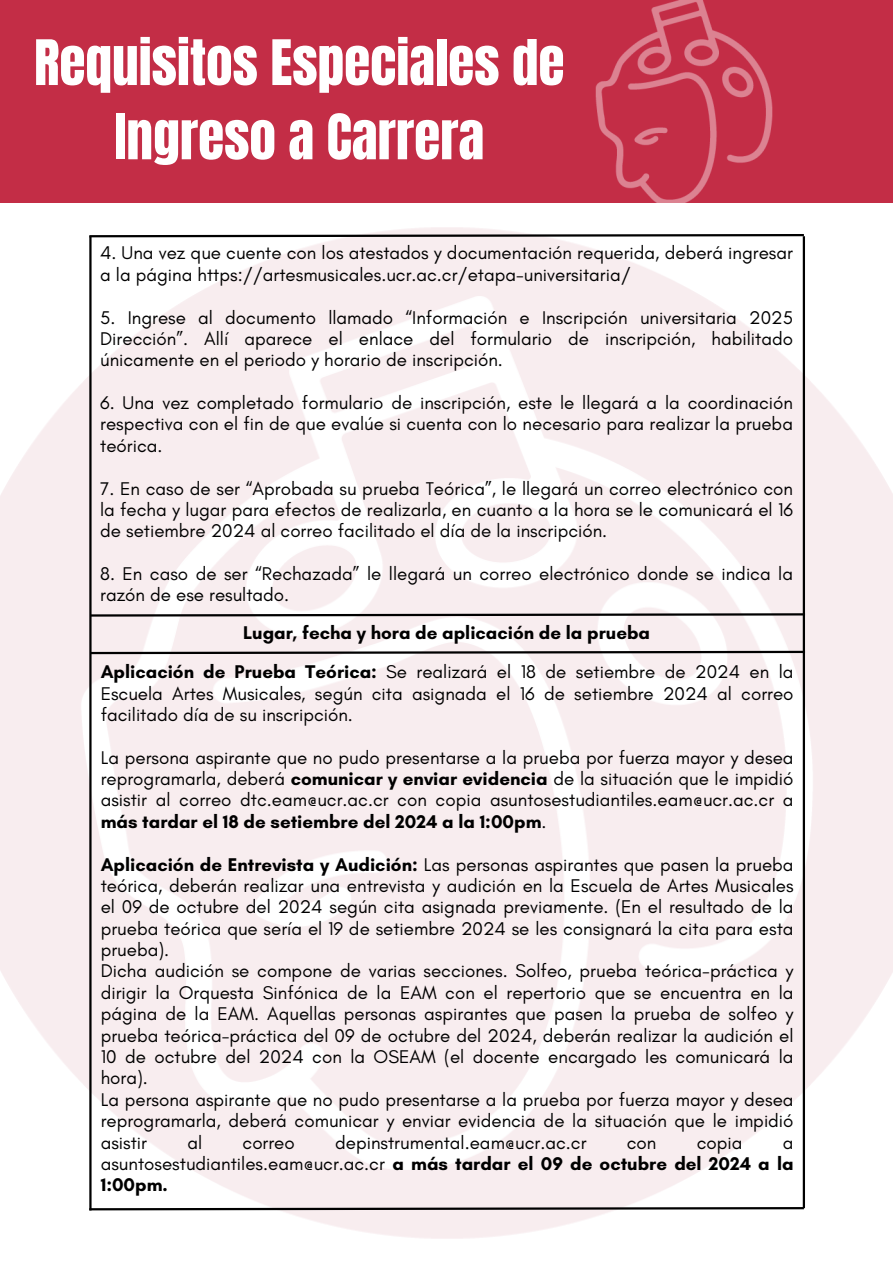
<style>
.page{position:relative;width:893px;height:1263px;background:#fff}
.page>*{position:absolute;margin:0;border:0;box-sizing:border-box;transform-origin:0 0}
.t1{font:53.25px/74.2px "Anton";color:#fff;text-align:center}
.t2{font:18.75px/21.4px "Glacial Indifference";color:#000;text-align:justify}
.t3{font:700 18.75px/21.4px "Glacial Indifference";color:#000;text-align:justify}
.s1{font-weight:700}
.s2{font-weight:400}
</style>
<div class="page">
<img style="left:0;top:0;width:893px;height:1239px">
<svg style="left:87px;top:1206px;width:719px;height:5px"></svg>
<hr style="left:89px;top:236px;width:3px;height:974px;background:#000">
<hr style="left:802px;top:236px;width:3px;height:972px;background:#000">
<svg style="left:87px;top:233px;width:719px;height:5px"></svg>
<svg style="left:88px;top:650px;width:719px;height:5px;background:#888485"></svg>
<svg style="left:88px;top:612px;width:719px;height:6px"></svg>
<h1 class="t1" style="left:34px;top:26px;width:532px">Requisitos Especiales de<br>Ingreso a Carrera</h1>
<h2 class="t2" style="left:100px;top:242px;width:694px">4. Una vez que cuente con los atestados y documentación requerida, deberá ingresar a la página https://artesmusicales.ucr.ac.cr/etapa-universitaria/</h2>
<p class="t2" style="left:100px;top:306px;width:694px">5. Ingrese al documento llamado “Información e Inscripción universitaria 2025<br>Dirección”. Allí aparece el enlace del formulario de inscripción, habilitado únicamente en el periodo y horario de inscripción.</p>
<p class="t2" style="left:100px;top:392px;width:694px">6. Una vez completado formulario de inscripción, este le llegará a la coordinación respectiva con el fin de que evalúe si cuenta con lo necesario para realizar la prueba teórica.</p>
<p class="t2" style="left:100px;top:477px;width:694px">7. En caso de ser “Aprobada su prueba Teórica”, le llegará un correo electrónico con la fecha y lugar para efectos de realizarla, en cuanto a la hora se le comunicará el 16 de setiembre 2024 al correo facilitado el día de la inscripción.</p>
<p class="t2" style="left:100px;top:563px;width:694px">8. En caso de ser “Rechazada” le llegará un correo electrónico donde se indica la razón de ese resultado.</p>
<p class="t3" style="left:243px;top:622px;width:408px">Lugar, fecha y hora de aplicación de la prueba</p>
<p class="t2" style="left:101px;top:661px;width:694px"><span class="s1">Aplicación de Prueba Teórica:</span> Se realizará el 18 de setiembre de 2024 en la Escuela Artes Musicales, según cita asignada el 16 de setiembre 2024 al correo facilitado día de su inscripción.</p>
<p class="t2" style="left:101px;top:746px;width:694px">La persona aspirante que no pudo presentarse a la prueba por fuerza mayor y desea reprogramarla, deberá <span class="s1">comunicar y enviar evidencia</span> de la situación que le impidió asistir al correo dtc.eam@ucr.ac.cr con copia asuntosestudiantiles.eam@ucr.ac.cr a <span class="s1">más tardar el 18 de setiembre del 2024 a la 1:00pm</span>.</p>
<p class="t2" style="left:101px;top:853px;width:694px"><span class="s1">Aplicación de Entrevista y Audición:</span> Las personas aspirantes que pasen la prueba teórica, deberán realizar una entrevista y audición en la Escuela de Artes Musicales el 09 de octubre del 2024 según cita asignada previamente. (En el resultado de la prueba teórica que sería el 19 de setiembre 2024 se les consignará la cita para esta prueba).</p>
<p class="t2" style="left:101px;top:960px;width:694px">Dicha audición se compone de varias secciones. Solfeo, prueba teórica-práctica y dirigir la Orquesta Sinfónica de la EAM con el repertorio que se encuentra en la página de la EAM. Aquellas personas aspirantes que pasen la prueba de solfeo y prueba teórica-práctica del 09 de octubre del 2024, deberán realizar la audición el 10 de octubre del 2024 con la OSEAM (el docente encargado les comunicará la hora).</p>
<p class="t2" style="left:101px;top:1088px;width:694px">La persona aspirante que no pudo presentarse a la prueba por fuerza mayor y desea reprogramarla, deberá comunicar y enviar evidencia de la situación que le impidió asistir</p>
<p class="t2" style="left:187px;top:1131px;width:16px">al</p>
<p class="t2" style="left:242px;top:1131px;width:54px">correo</p>
<p class="t2" style="left:335px;top:1131px;width:253px">depinstrumental.eam@ucr.ac.cr</p>
<p class="t2" style="left:627px;top:1131px;width:31px">con</p>
<p class="t2" style="left:697px;top:1131px;width:47px">copia</p>
<p class="t3" style="left:101px;top:1131px;width:694px;text-indent:682px"><span class="s2">a asuntosestudiantiles.eam@ucr.ac.cr</span> a más tardar el 09 de octubre del 2024 a la 1:00pm.</p>
</div>
